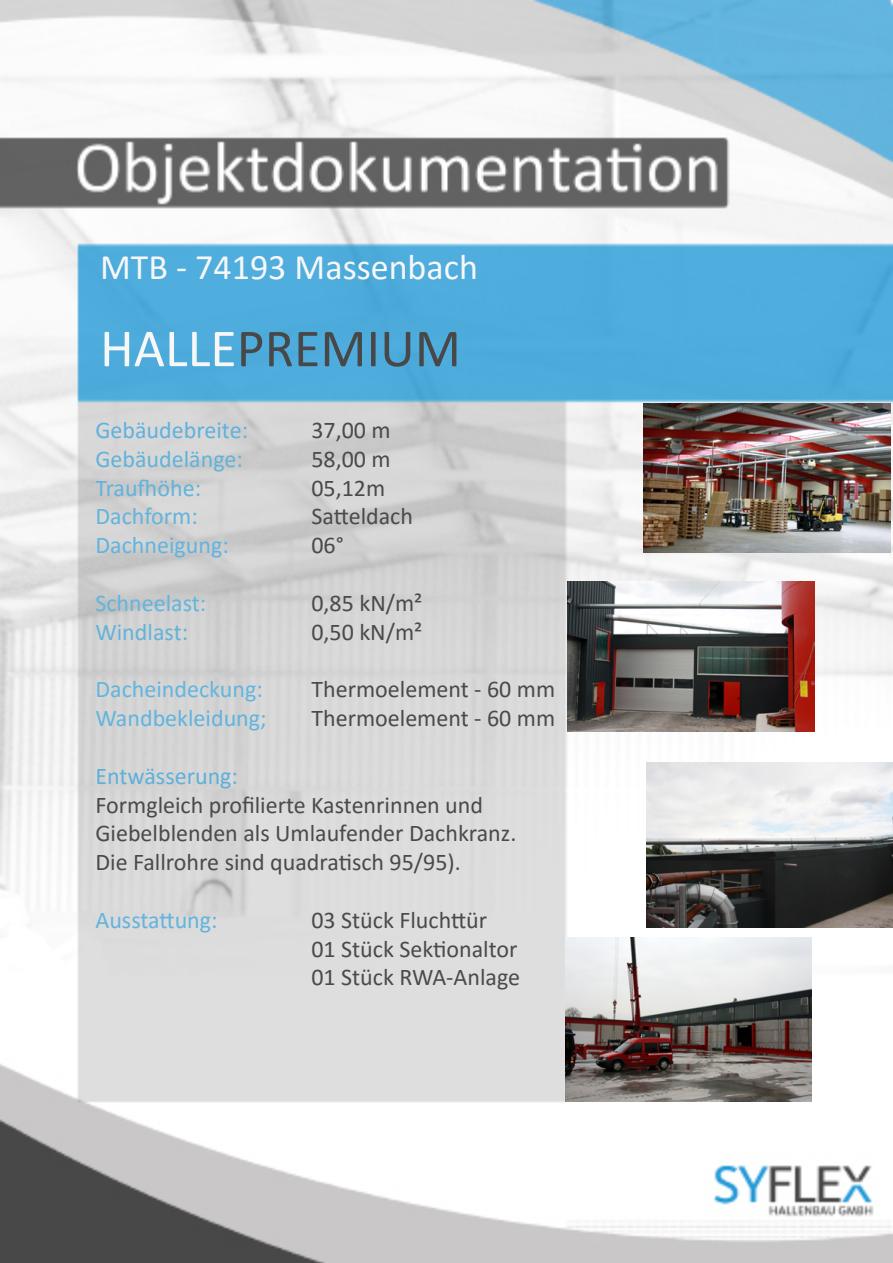
<style>
.page{position:relative;width:893px;height:1263px;background:#fff}
.page>*{position:absolute;margin:0;border:0;box-sizing:border-box;transform-origin:0 0}
.t1{font:54px "Calibri";color:#484848}
.t2{font:36px "Calibri";color:#f7f7f7}
.t3{font:24px/28.8px "Calibri";color:#4a4a4a}
.t4{font:24px "Calibri";color:#62b5df}
.t5{font:24px "Calibri";color:#61b3d9}
.t6{font:24px "Calibri";color:#61b4de}
.t7{font:24px "Calibri";color:#60b1de}
.t8{font:24px "Calibri";color:#5db0da}
.t9{font:24px "Calibri";color:#61b4e0}
.t10{font:24px "Calibri";color:#62b3de}
.t11{font:24px "Calibri";color:#60b3dd}
.t12{font:24px "Calibri";color:#62b4dc}
.s1{color:#f7f7f7}
</style>
<div class="page">
<img style="left:0;top:0;width:893px;height:1263px">
<img style="left:644px;top:403px;width:247px;height:149px">
<img style="left:567px;top:582px;width:248px;height:150px">
<img style="left:647px;top:762px;width:246px;height:165px">
<img style="left:565px;top:938px;width:246px;height:163px">
<h2 class="t2" style="left:100px;top:242px;width:379px">MTB - 74193 Massenbach</h2>
<h1 class="t1" style="left:100px;top:311px;width:362px"><span class="s1">HALLE</span>PREMIUM</h1>
<p class="t7" style="left:95px;top:413px;width:154px">Gebäudebreite:</p>
<p class="t3" style="left:311px;top:415px;width:81px">37,00 m</p>
<p class="t5" style="left:95px;top:442px;width:149px">Gebäudelänge:</p>
<p class="t3" style="left:311px;top:444px;width:81px">58,00 m</p>
<p class="t11" style="left:95px;top:471px;width:107px">Traufhöhe:</p>
<p class="t3" style="left:311px;top:473px;width:75px">05,12m</p>
<p class="t12" style="left:95px;top:500px;width:104px">Dachform:</p>
<p class="t3" style="left:311px;top:501px;width:103px">Satteldach</p>
<p class="t9" style="left:95px;top:529px;width:135px">Dachneigung:</p>
<p class="t3" style="left:311px;top:530px;width:34px">06°</p>
<p class="t4" style="left:95px;top:586px;width:112px">Schneelast:</p>
<p class="t3" style="left:311px;top:588px;width:112px">0,85 kN/m²</p>
<p class="t5" style="left:95px;top:615px;width:94px">Windlast:</p>
<p class="t3" style="left:311px;top:617px;width:112px">0,50 kN/m²</p>
<p class="t4" style="left:95px;top:673px;width:169px">Dacheindeckung:</p>
<p class="t3" style="left:311px;top:674px;width:245px">Thermoelement - 60 mm</p>
<p class="t6" style="left:95px;top:701px;width:173px">Wandbekleidung;</p>
<p class="t3" style="left:311px;top:703px;width:245px">Thermoelement - 60 mm</p>
<p class="t8" style="left:95px;top:759px;width:144px">Entwässerung:</p>
<p class="t3" style="left:95px;top:789px;width:422px">Formgleich profilierte Kastenrinnen und<br>Giebelblenden als Umlaufender Dachkranz.<br>Die Fallrohre sind quadratisch 95/95).</p>
<p class="t10" style="left:95px;top:903px;width:124px">Ausstattung:</p>
<p class="t3" style="left:311px;top:905px;width:210px">03 Stück Fluchttür<br>01 Stück Sektionaltor<br>01 Stück RWA-Anlage</p>
</div>
